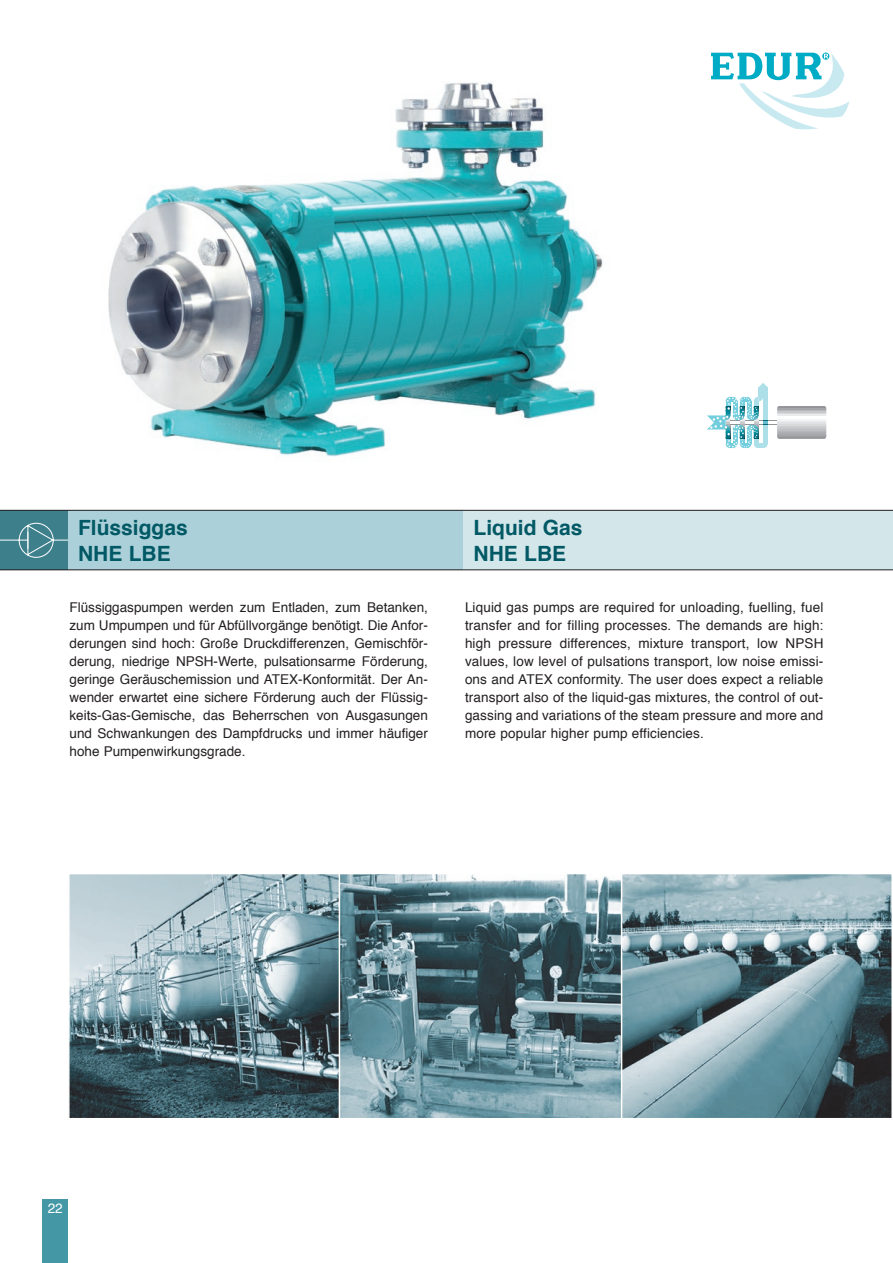
<style>
.page{position:relative;width:893px;height:1263px;background:#fff}
.page>*{position:absolute;margin:0;border:0;box-sizing:border-box;transform-origin:0 0}
.t1{font:700 21px/25.2px "Helvetica";color:#005965}
.Fliesstext{font:13.5px/18px "Helvetica";color:#231f20;text-align:justify}
.t2{font:13.5px "Helvetica";color:#fff}
</style>
<div class="page">
<img style="left:340px;top:876px;width:281px;height:240px">
<div style="left:319px;top:873px;width:315px;height:246px;border:2px solid #fff"></div>
<img style="left:108px;top:52px;width:607px;height:405px">
<svg style="left:0;top:511px;width:68px;height:58px;background:#488793"></svg>
<svg style="left:711px;top:53px;width:138px;height:77px"></svg>
<div style="left:43px;top:1199px;width:25px;height:64px;background:#4498a5"></div>
<div style="left:68px;top:510px;width:395px;height:60px;background:#acd0d9"></div>
<div style="left:463px;top:510px;width:430px;height:60px;background:#d3e6ea"></div>
<hr style="left:0;top:510px;width:893px;height:1px;background:#231f20">
<hr style="left:0;top:569px;width:893px;height:1px;background:#231f20">
<hr style="left:730px;top:423px;width:47px;height:2px;background:#939598">
<hr style="left:730px;top:420px;width:47px;height:1px;background:#939598">
<hr style="left:777px;top:437px;width:49px;height:2px;background:#939598">
<hr style="left:777px;top:436px;width:49px;height:1px;background:#9c9ea1">
<hr style="left:777px;top:434px;width:49px;height:2px;background:#a4a6a9">
<hr style="left:777px;top:432px;width:49px;height:2px;background:#adaeb2">
<hr style="left:777px;top:430px;width:49px;height:2px;background:#b5b6ba">
<hr style="left:777px;top:429px;width:49px;height:1px;background:#bebfc2">
<hr style="left:777px;top:427px;width:49px;height:2px;background:#c7c8ca">
<hr style="left:777px;top:425px;width:49px;height:2px;background:#cfd0d2">
<hr style="left:777px;top:424px;width:49px;height:1px;background:#d8d9db">
<hr style="left:777px;top:422px;width:49px;height:2px;background:#e1e2e4">
<hr style="left:777px;top:420px;width:49px;height:2px;background:#ebebed">
<hr style="left:777px;top:419px;width:49px;height:1px;background:#f4f5f5">
<hr style="left:777px;top:414px;width:49px;height:1px;background:#ebebed">
<hr style="left:777px;top:412px;width:49px;height:2px;background:#d8d9db">
<hr style="left:777px;top:411px;width:49px;height:1px;background:#c7c8ca">
<hr style="left:777px;top:409px;width:49px;height:2px;background:#b5b6ba">
<hr style="left:777px;top:408px;width:49px;height:1px;background:#a4a6a9">
<hr style="left:777px;top:406px;width:49px;height:2px;background:#939598">
<div style="left:758px;top:387px;width:5px;height:10px;background:#addfe9"></div>
<div style="left:763px;top:387px;width:5px;height:57px;background:#addfe9"></div>
<svg style="left:759px;top:383px;width:8px;height:4px"></svg>
<svg style="left:707px;top:397px;width:61px;height:51px"></svg>
<img style="left:71px;top:876px;width:266px;height:240px">
<div style="left:68px;top:873px;width:272px;height:246px;border:2px solid #fff"></div>
<img style="left:624px;top:876px;width:266px;height:240px">
<div style="left:621px;top:873px;width:272px;height:246px;border:2px solid #fff"></div>
<p class="t1" style="left:78px;top:516px;width:111px">Flüssiggas<br>NHE LBE</p>
<p class="t1" style="left:473px;top:516px;width:111px">Liquid Gas<br>NHE LBE</p>
<p class="Fliesstext" style="left:70px;top:599px;width:360px">Flüssiggaspumpen werden zum Entladen, zum Betanken, zum Umpumpen und für Abfüllvorgänge benötigt. Die Anfor&shy;derungen sind hoch: Große Druckdifferenzen, Gemischför&shy;derung, niedrige NPSH-Werte, pulsationsarme Förderung, geringe Geräuschemission und ATEX-Konformität. Der An&shy;wender erwartet eine sichere Förderung auch der Flüssig&shy;keits-Gas-Gemische, das Beherrschen von Ausgasungen und Schwankungen des Dampfdrucks und immer häufiger hohe Pumpenwirkungsgrade.</p>
<p class="Fliesstext" style="left:465px;top:599px;width:360px">Liquid gas pumps are required for unloading, fuelling, fuel transfer and for filling processes. The demands are high: high pressure differences, mixture transport, low NPSH values, low level of pulsations transport, low noise emissi&shy;ons and ATEX conformity. The user does expect a reliable transport also of the liquid-gas mixtures, the control of out&shy;gassing and variations of the steam pressure and more and more popular higher pump efficiencies.</p>
<p class="t2" style="left:48px;top:1198px;width:17px">22</p>
</div>
